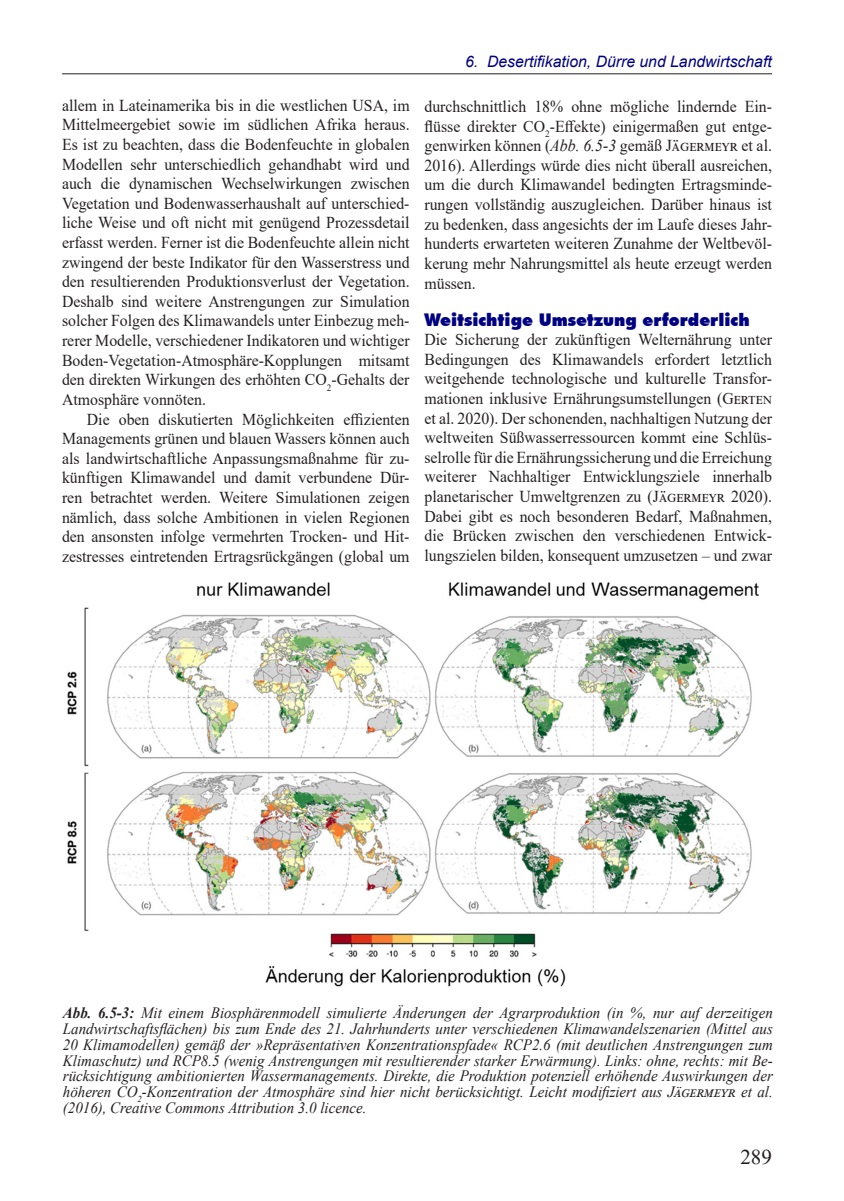
<style>
.page{position:relative;width:844px;height:1201px;background:#fff}
.page>*{position:absolute;margin:0;border:0;box-sizing:border-box;transform-origin:0 0}
.t1{font:21px "Times New Roman";color:#231f20}
.Titel2-1Zeile{font:900 17.5px "Futura BT";color:#000082;scale:.96 1}
.Absatz1{font:16.62px/19.6px "Times New Roman";color:#231f20;text-align:justify;scale:.95 1}
.Fließtext{font:16.62px/19.6px "Times New Roman";color:#231f20;text-align:justify;scale:.95 1}
.Legende{font:italic 15.75px/15.8px "Times New Roman";color:#231f20;text-align:justify;scale:.95 1}
.t2{font:italic 15.75px "Arial";color:#000082}
.s1{font-style:italic}
.s2{font-weight:700}
</style>
<div class="page">
<hr style="left:62px;top:73px;width:709px;height:1px;background:#231f20">
<img style="left:67px;top:582px;width:692px;height:405px">
<p class="Absatz1" style="left:62px;top:95px;width:367px">allem in Lateinamerika bis in die westlichen USA, im Mittelmeergebiet sowie im südlichen Afrika heraus.<br>Es ist zu beachten, dass die Bodenfeuchte in globalen Modellen sehr unterschiedlich gehandhabt wird und auch die dynamischen Wechselwirkungen zwischen Vegetation und Bodenwasserhaushalt auf unterschied&shy;liche Weise und oft nicht mit genügend Prozessdetail erfasst werden. Ferner ist die Bodenfeuchte allein nicht zwingend der beste Indikator für den Wasserstress und den resultierenden Produktionsverlust der Vegetation.<br>Deshalb sind weitere Anstrengungen zur Simulation solcher Folgen des Klimawandels unter Einbezug meh&shy;rerer Modelle, verschiedener Indikatoren und wichtiger Boden-Vegetation-Atmosphäre-Kopplungen mitsamt den direkten Wirkungen des erhöhten CO<sub>2</sub>-Gehalts der Atmosphäre vonnöten.</p>
<p class="Fließtext" style="left:62px;top:408px;width:367px;text-indent:25px">Die oben diskutierten Möglichkeiten effizienten Managements grünen und blauen Wassers können auch als landwirtschaftliche Anpassungsmaßnahme für zu&shy;künftigen Klimawandel und damit verbundene Dür&shy;ren betrachtet werden. Weitere Simulationen zeigen nämlich, dass solche Ambitionen in vielen Regionen den ansonsten infolge vermehrten Trocken- und Hit&shy;zestresses eintretenden Ertragsrückgängen (global um</p>
<p class="t2" style="left:465px;top:51px;width:308px">6. Desertifikation, Dürre und Landwirtschaft</p>
<p class="Fließtext" style="left:424px;top:96px;width:367px">durchschnittlich 18% ohne mögliche lindernde Ein&shy;flüsse direkter CO<sub>2</sub>-Effekte) einigermaßen gut entge&shy;genwirken können (<span class="s1">Abb. 6.5-3</span> gemäß Jägermeyr et al.<br>2016). Allerdings würde dies nicht überall ausreichen, um die durch Klimawandel bedingten Ertragsminde&shy;rungen vollständig auszugleichen. Darüber hinaus ist zu bedenken, dass angesichts der im Laufe dieses Jahr&shy;hunderts erwarteten weiteren Zunahme der Weltbevöl&shy;kerung mehr Nahrungsmittel als heute erzeugt werden müssen.</p>
<p class="Titel2-1Zeile" style="left:424px;top:309px;width:340px">Weitsichtige Umsetzung erforderlich</p>
<p class="Absatz1" style="left:424px;top:329px;width:367px">Die Sicherung der zukünftigen Welternährung unter Bedingungen des Klimawandels erfordert letztlich weitgehende technologische und kulturelle Transfor&shy;mationen inklusive Ernährungsumstellungen (Gerten et al. 2020). Der schonenden, nachhaltigen Nutzung der weltweiten Süßwasserressourcen kommt eine Schlüs&shy;selrolle für die Ernährungssicherung und die Erreichung weiterer Nachhaltiger Entwicklungsziele innerhalb planetarischer Umweltgrenzen zu (Jägermeyr 2020).<br>Dabei gibt es noch besonderen Bedarf, Maßnahmen, die Brücken zwischen den verschiedenen Entwick&shy;lungszielen bilden, konsequent umzusetzen – und zwar</p>
<p class="Legende" style="left:63px;top:1004px;width:748px"><span class="s2">Abb. 6.5-3:</span> Mit einem Biosphärenmodell simulierte Änderungen der Agrarproduktion (in %, nur auf derzeitigen Landwirtschaftsflächen) bis zum Ende des 21. Jahrhunderts unter verschiedenen Klimawandelszenarien (Mittel aus 20 Klimamodellen) gemäß der »Repräsentativen Konzentrationspfade« RCP2.6 (mit deutlichen Anstrengungen zum Klimaschutz) und RCP8.5 (wenig Anstrengungen mit resultierender starker Erwärmung). Links: ohne, rechts: mit Be&shy;rücksichtigung ambitionierten Wassermanagements. Direkte, die Produktion potenziell erhöhende Auswirkungen der höheren CO<sub>2</sub>-Konzentration der Atmosphäre sind hier nicht berücksichtigt. Leicht modifiziert aus Jägermeyr et al. (2016), Creative Commons Attribution 3.0 licence.</p>
<p class="t1" style="left:740px;top:1142px;width:33px">289</p>
</div>
